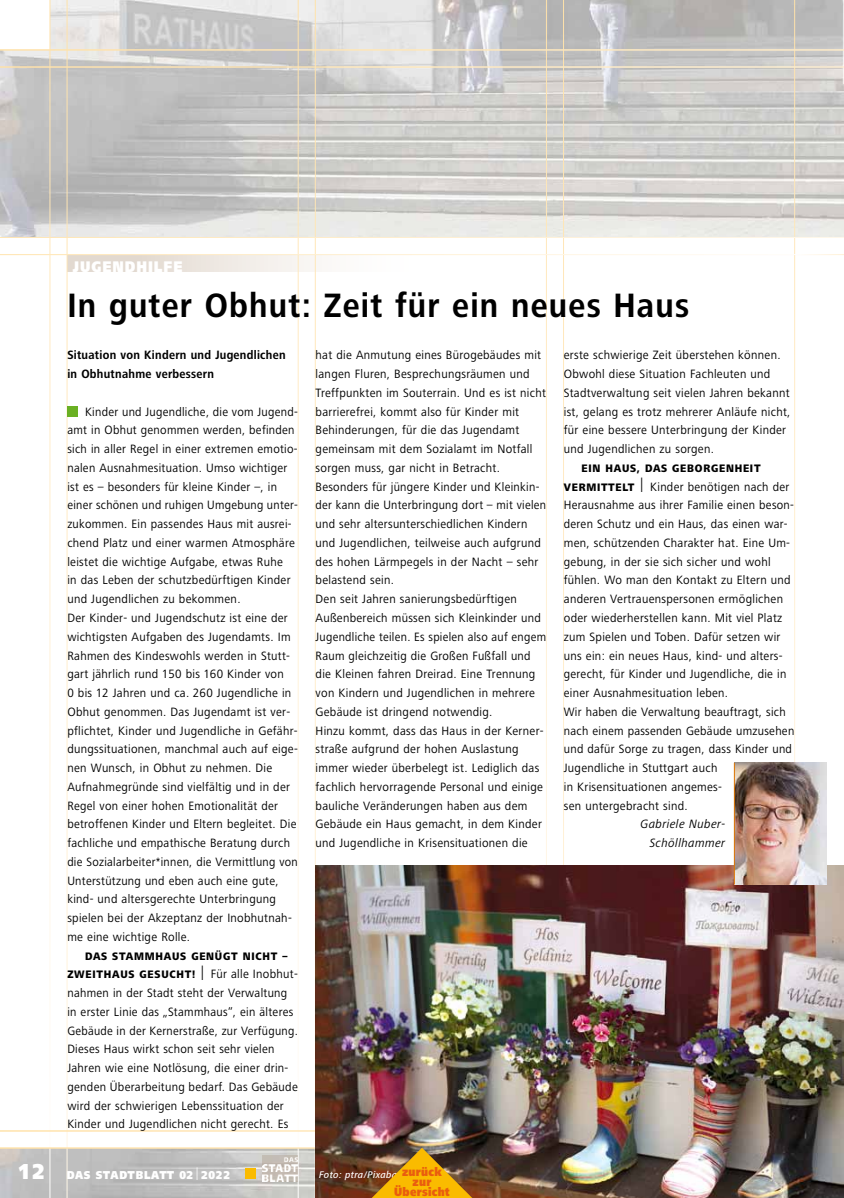
<style>
.page{position:relative;width:844px;height:1198px;background:#fff}
.page>*{position:absolute;margin:0;border:0;box-sizing:border-box;transform-origin:0 0}
.t1{font:700 35px "Frutiger Next LT";letter-spacing:.04em;color:#000;scale:.9 1}
.t2{font:900 16px "Frutiger Next LT";letter-spacing:.07em;color:#fff;scale:.85 1}
.t3{font:12.5px/18.8px "Frutiger Next LT";letter-spacing:.025em;color:#000;scale:.94 1}
.t4{font:12.5px/18.8px "Frutiger Next LT";letter-spacing:.025em;color:#000;scale:.95 1}
.t5{font:700 12.5px/18.8px "Frutiger Next LT";letter-spacing:.025em;color:#000;scale:.9 1}
.t6{font:italic 12.5px/18.8px "Frutiger Next LT";letter-spacing:.03em;color:#000;text-align:right;scale:.95 1}
.t7{font:900 12.5px/10px "Frutiger Next LT";letter-spacing:.025em;color:#e95d0f;text-align:center;scale:.85 1}
.t8{font:900 11.88px "Frutiger Next LT";letter-spacing:.075em;color:#fff;scale:.85 1}
.t9{font:800 11.25px/18.8px "Frutiger Next LT";letter-spacing:.075em;color:#000;scale:.9 1}
.t10{font:italic 500 10px "Frutiger Next LT";letter-spacing:.03em;color:#fff;scale:.95 1}
.s1{font-weight:400;font-size:20px}
.s2{font-weight:400;font-size:12.5px}
.s3{font-weight:800;font-size:11.25px}
.s4{font-size:20px}
.s5{font-size:22.5px}
.s6{font-weight:400;font-size:17.5px}
</style>
<div class="page">
<img style="left:0;top:0;width:843px;height:237px">
<img style="left:0;top:1148px;width:315px;height:50px">
<div style="left:0;top:0;width:50px;height:50px;background:#fff"></div>
<div style="left:67px;top:255px;width:355px;height:17px;background:linear-gradient(to right,#ded4c9,#fff)"></div>
<hr style="left:315px;top:0;width:1px;height:1198px;background:#fff">
<hr style="left:563px;top:0;width:1px;height:1198px;background:#fff">
<hr style="left:546px;top:0;width:1px;height:1198px;background:#fff">
<hr style="left:298px;top:0;width:1px;height:1198px;background:#fff">
<hr style="left:794px;top:0;width:1px;height:1198px;background:#fff">
<hr style="left:67px;top:0;width:1px;height:1198px;background:#fff">
<hr style="left:50px;top:0;width:1px;height:1198px;background:#fff">
<hr style="left:0;top:67px;width:843px;height:1px;background:#fff">
<hr style="left:0;top:50px;width:843px;height:1px;background:#fff">
<img style="left:315px;top:866px;width:528px;height:332px">
<div style="left:67px;top:406px;width:11px;height:11px;background:#6ab023"></div>
<img style="left:734px;top:762px;width:92px;height:122px">
<hr style="left:733px;top:762px;width:1px;height:122px;background:#dd7602">
<div style="left:244px;top:1168px;width:11px;height:11px;background:#fabb00"></div>
<img style="left:262px;top:1155px;width:36px;height:26px">
<svg style="left:371px;top:1147px;width:101px;height:51px;background:#ae801b"></svg>
<p class="t2" style="left:73px;top:258px;width:129px">Jugendhilfe</p>
<h1 class="t1" style="left:67px;top:286px;width:692px">In guter Obhut: Zeit für ein neues Haus</h1>
<p class="t4" style="left:315px;top:346px;width:244px">hat die Anmutung eines Bürogebäudes mit langen Fluren, Besprechungsräumen und Treffpunkten im Souterrain. Und es ist nicht barrierefrei, kommt also für Kinder mit Behinderungen, für die das Jugendamt gemeinsam mit dem Sozialamt im Notfall sorgen muss, gar nicht in Betracht.<br>Besonders für jüngere Kinder und Kleinkin&shy;der kann die Unterbringung dort – mit vielen und sehr altersunterschiedlichen Kindern und Jugendlichen, teilweise auch aufgrund des hohen Lärmpegels in der Nacht – sehr belastend sein.<br>Den seit Jahren sanierungsbedürftigen Außenbereich müssen sich Kleinkinder und Jugendliche teilen. Es spielen also auf engem Raum gleichzeitig die Großen Fußfall und die Kleinen fahren Dreirad. Eine Trennung von Kindern und Jugendlichen in mehrere Gebäude ist dringend notwendig.<br>Hinzu kommt, dass das Haus in der Kerner&shy;straße aufgrund der hohen Auslastung immer wieder überbelegt ist. Lediglich das fachlich hervorragende Personal und einige bauliche Veränderungen haben aus dem Gebäude ein Haus gemacht, in dem Kinder und Jugendliche in Krisensituationen die</p>
<p class="t4" style="left:563px;top:346px;width:240px">erste schwierige Zeit überstehen können.<br>Obwohl diese Situation Fachleuten und Stadtverwaltung seit vielen Jahren bekannt ist, gelang es trotz mehrerer Anläufe nicht, für eine bessere Unterbringung der Kinder und Jugendlichen zu sorgen.</p>
<p class="t5" style="left:67px;top:346px;width:244px">Situation von Kindern und Jugendlichen in Obhutnahme verbessern</p>
<p class="t3" style="left:67px;top:402px;width:247px;text-indent:18px">Kinder und Jugendliche, die vom Jugend&shy;amt in Obhut genommen werden, befinden sich in aller Regel in einer extremen emotio&shy;nalen Ausnahmesituation. Umso wichtiger ist es – besonders für kleine Kinder –, in einer schönen und ruhigen Umgebung unter&shy;zukommen. Ein passendes Haus mit ausrei&shy;chend Platz und einer warmen Atmosphäre leistet die wichtige Aufgabe, etwas Ruhe<br>in das Leben der schutzbedürftigen Kinder und Jugendlichen zu bekommen.<br>Der Kinder- und Jugendschutz ist eine der wichtigsten Aufgaben des Jugendamts. Im Rahmen des Kindeswohls werden in Stutt&shy;gart jährlich rund 150 bis 160 Kinder von<br>0 bis 12 Jahren und ca. 260 Jugendliche in Obhut genommen. Das Jugendamt ist ver&shy;pflichtet, Kinder und Jugendliche in Gefähr&shy;dungssituationen, manchmal auch auf eige&shy;nen Wunsch, in Obhut zu nehmen. Die Aufnahmegründe sind vielfältig und in der Regel von einer hohen Emotionalität der betroffenen Kinder und Eltern begleitet. Die fachliche und empathische Beratung durch die Sozialarbeiter*innen, die Vermittlung von Unterstützung und eben auch eine gute, kind- und altersgerechte Unterbringung spielen bei der Akzeptanz der Inobhutnah&shy;me eine wichtige Rolle.</p>
<p class="t9" style="left:67px;top:946px;width:256px;text-indent:18px">DAS STAMMHAUS GENÜGT NICHT –<br>ZWEITHAUS GESUCHT! <span class="s1">l</span> <span class="s2">Für alle Inobhut-</span></p>
<p class="t3" style="left:67px;top:983px;width:247px">nahmen in der Stadt steht der Verwaltung in erster Linie das „Stammhaus“, ein älteres Gebäude in der Kernerstraße, zur Verfügung.<br>Dieses Haus wirkt schon seit sehr vielen Jahren wie eine Notlösung, die einer drin&shy;genden Überarbeitung bedarf. Das Gebäude wird der schwierigen Lebenssituation der Kinder und Jugendlichen nicht gerecht. Es</p>
<p class="t9" style="left:581px;top:459px;width:200px">EIN HAUS, DAS GEBORGENHEIT</p>
<p class="t3" style="left:563px;top:477px;width:247px"><span class="s3">VERMITTELT</span> <span class="s4">l</span> Kinder benötigen nach der Herausnahme aus ihrer Familie einen beson&shy;deren Schutz und ein Haus, das einen war&shy;men, schützenden Charakter hat. Eine Um&shy;gebung, in der sie sich sicher und wohl fühlen. Wo man den Kontakt zu Eltern und anderen Vertrauenspersonen ermöglichen oder wiederherstellen kann. Mit viel Platz zum Spielen und Toben. Dafür setzen wir uns ein: ein neues Haus, kind- und alters&shy;gerecht, für Kinder und Jugendliche, die in einer Ausnahmesituation leben.<br>Wir haben die Verwaltung beauftragt, sich nach einem passenden Gebäude umzusehen und dafür Sorge zu tragen, dass Kinder und Jugendliche in Stuttgart auch<br>in Krisensituationen angemes-<br>sen untergebracht sind.</p>
<p class="t6" style="left:640px;top:815px;width:90px">Gabriele Nuber-<br>Schöllhammer</p>
<p class="t8" style="left:18px;top:1167px;width:111px"><span class="s5">12</span> DAS STADT</p>
<p class="t8" style="left:136px;top:1167px;width:20px">BLATT</p>
<p class="t8" style="left:179px;top:1167px;width:61px">02 <span class="s6">l</span> 2022</p>
<p class="t10" style="left:319px;top:1169px;width:131px">Foto: ptra/Pixabay<sup>zurück</sup></p>
<p class="t7" style="left:394px;top:1177px;width:67px">zur<br>Übersicht</p>
</div>
